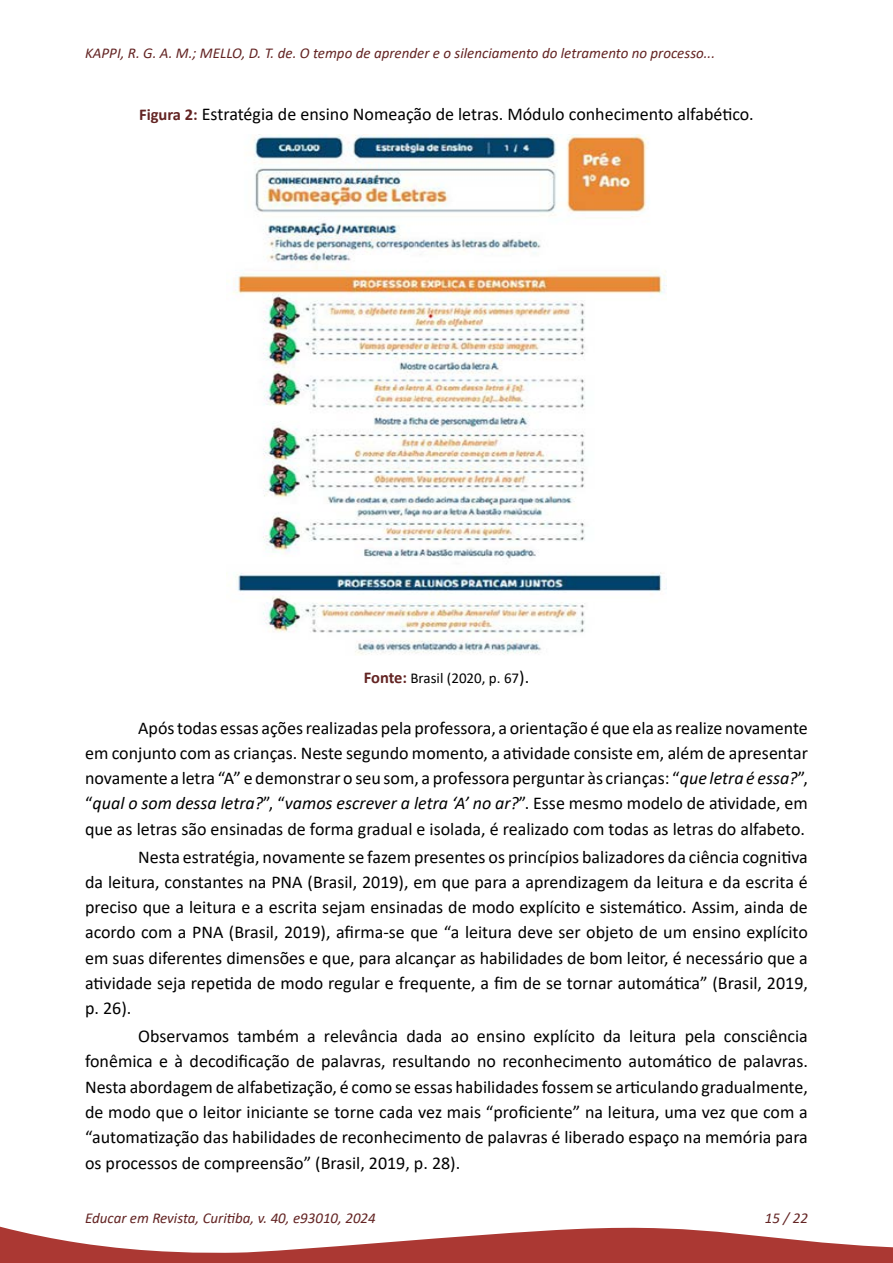
<style>
.page{position:relative;width:893px;height:1263px;background:#fff}
.page>*{position:absolute;margin:0;border:0;box-sizing:border-box;transform-origin:0 0}
._15-TEXTO{font:18px/25.2px "Calibri";color:#000;text-align:justify}
._18-TÍTULO_FIGURA{font:18px "Calibri";color:#000}
.t1{font:italic 15px "Calibri";color:#632423}
._19-FONTE_FIGURA{font:15px "Calibri";color:#000}
.s1{font-weight:700;font-size:16.5px;color:#632423}
.s2{font-size:18px}
.s3{font-style:italic}
</style>
<div class="page">
<svg style="left:0;top:1226px;width:893px;height:37px"></svg>
<img style="left:228px;top:134px;width:438px;height:521px">
<p class="t1" style="left:85px;top:43px;width:632px">KAPPI, R. G. A. M.; MELLO, D. T. de. O tempo de aprender e o silenciamento do letramento no processo...</p>
<p class="_18-TÍTULO_FIGURA" style="left:139px;top:101px;width:616px"><span class="s1">Figura 2:</span> Estratégia de ensino Nomeação de letras. Módulo conhecimento alfabético.</p>
<p class="_19-FONTE_FIGURA" style="left:364px;top:668px;width:167px"><span class="s1">Fonte:</span> Brasil (2020, p. 67<span class="s2">).</span></p>
<p class="_15-TEXTO" style="left:85px;top:715px;width:724px;text-indent:53px">Após todas essas ações realizadas pela professora, a orientação é que ela as realize novamente em conjunto com as crianças. Neste segundo momento, a atividade consiste em, além de apresentar novamente a letra “A” e demonstrar o seu som, a professora perguntar às crianças: “<span class="s3">que letra é essa?</span>”, “<span class="s3">qual o som dessa letra?</span>”, “<span class="s3">vamos escrever a letra ‘A’ no ar?</span>”. Esse mesmo modelo de atividade, em que as letras são ensinadas de forma gradual e isolada, é realizado com todas as letras do alfabeto.</p>
<p class="_15-TEXTO" style="left:85px;top:844px;width:724px;text-indent:53px">Nesta estratégia, novamente se fazem presentes os princípios balizadores da ciência cognitiva da leitura, constantes na PNA (Brasil, 2019), em que para a aprendizagem da leitura e da escrita é preciso que a leitura e a escrita sejam ensinadas de modo explícito e sistemático. Assim, ainda de acordo com a PNA (Brasil, 2019), afirma-se que “a leitura deve ser objeto de um ensino explícito em suas diferentes dimensões e que, para alcançar as habilidades de bom leitor, é necessário que a atividade seja repetida de modo regular e frequente, a fim de se tornar automática” (Brasil, 2019, p. 26).</p>
<p class="_15-TEXTO" style="left:85px;top:1023px;width:724px;text-indent:53px">Observamos também a relevância dada ao ensino explícito da leitura pela consciência fonêmica e à decodificação de palavras, resultando no reconhecimento automático de palavras.<br>Nesta abordagem de alfabetização, é como se essas habilidades fossem se articulando gradualmente, de modo que o leitor iniciante se torne cada vez mais “proficiente” na leitura, uma vez que com a “automatização das habilidades de reconhecimento de palavras é liberado espaço na memória para os processos de compreensão” (Brasil, 2019, p. 28).</p>
<p class="t1" style="left:85px;top:1208px;width:292px">Educar em Revista, Curitiba, v. 40, e93010, 2024</p>
<p class="t1" style="left:765px;top:1208px;width:45px">15 / 22</p>
</div>
